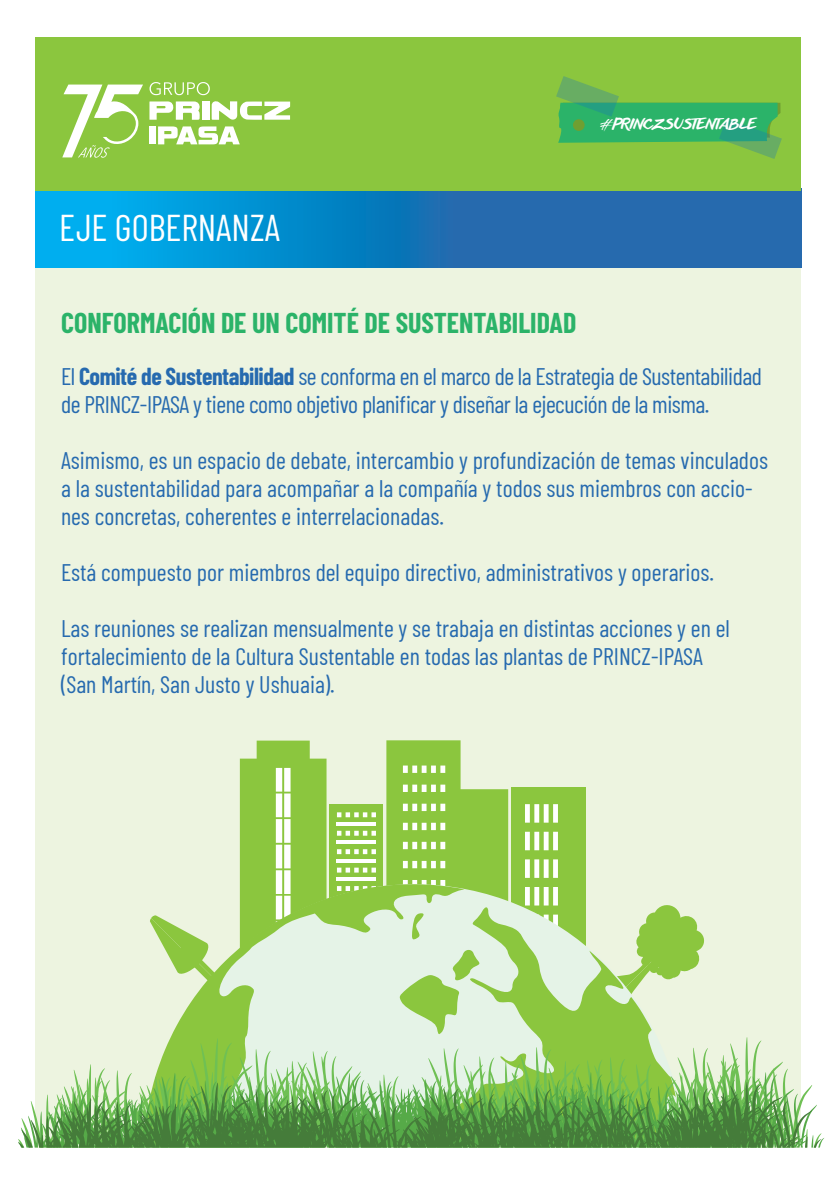
<style>
.page{position:relative;width:840px;height:1191px;background:#fff}
.page>*{position:absolute;margin:0;border:0;box-sizing:border-box;transform-origin:0 0}
.t1{font:37.2px "Barlow Condensed";color:#fff}
.t2{font:700 28px "Barlow Condensed";color:#2bb369}
.t3{font:24px/28px "Barlow Condensed";color:#266aaf}
.t4{font:24px/28px "Barlow Condensed";letter-spacing:-.02em;color:#266aaf}
.t5{font:14.4px "anothershabby";color:#fff}
.s1{font-family:"Blacksword"}
.s2{font-weight:700}
</style>
<div class="page">
<div style="left:35px;top:38px;width:765px;height:1109px;background:#edf4e0"></div>
<svg style="left:35px;top:191px;width:765px;height:77px"></svg>
<div style="left:35px;top:38px;width:765px;height:153px;background:#8bc63e"></div>
<svg style="left:556px;top:76px;width:225px;height:83px"></svg>
<svg style="left:211px;top:101px;width:79px;height:19px"></svg>
<div style="left:202px;top:102px;width:7px;height:18px;background:#fff"></div>
<svg style="left:149px;top:101px;width:51px;height:19px"></svg>
<svg style="left:149px;top:82px;width:61px;height:13px"></svg>
<div style="left:149px;top:126px;width:6px;height:18px;background:#fff"></div>
<svg style="left:158px;top:126px;width:82px;height:18px"></svg>
<svg style="left:62px;top:85px;width:81px;height:73px"></svg>
<div style="left:511px;top:786px;width:74px;height:188px;background:#8bc63e"></div>
<svg style="left:553px;top:804px;width:4px;height:18px"></svg>
<div style="left:543px;top:804px;width:5px;height:18px;background:#fff"></div>
<div style="left:534px;top:804px;width:5px;height:18px;background:#fff"></div>
<div style="left:524px;top:804px;width:5px;height:18px;background:#fff"></div>
<svg style="left:553px;top:831px;width:4px;height:19px"></svg>
<div style="left:543px;top:831px;width:5px;height:19px;background:#fff"></div>
<div style="left:534px;top:831px;width:5px;height:19px;background:#fff"></div>
<div style="left:524px;top:831px;width:5px;height:19px;background:#fff"></div>
<svg style="left:553px;top:859px;width:4px;height:19px"></svg>
<div style="left:543px;top:859px;width:5px;height:19px;background:#fff"></div>
<div style="left:534px;top:859px;width:5px;height:19px;background:#fff"></div>
<div style="left:524px;top:859px;width:5px;height:19px;background:#fff"></div>
<svg style="left:386px;top:740px;width:122px;height:144px"></svg>
<div style="left:330px;top:803px;width:53px;height:171px;background:#8bc63e"></div>
<svg style="left:337px;top:812px;width:39px;height:5px"></svg>
<hr style="left:336px;top:822px;width:40px;height:3px;background:#fff">
<svg style="left:337px;top:830px;width:39px;height:5px"></svg>
<hr style="left:336px;top:841px;width:40px;height:3px;background:#fff">
<svg style="left:337px;top:849px;width:39px;height:5px"></svg>
<hr style="left:336px;top:859px;width:40px;height:3px;background:#fff">
<svg style="left:337px;top:867px;width:39px;height:5px"></svg>
<hr style="left:336px;top:877px;width:40px;height:4px;background:#fff">
<svg style="left:240px;top:740px;width:86px;height:144px"></svg>
<svg style="left:683px;top:916px;width:21px;height:56px"></svg>
<svg style="left:150px;top:884px;width:525px;height:153px"></svg>
<svg style="left:73px;top:1037px;width:728px;height:35px"></svg>
<svg style="left:74px;top:1072px;width:749px;height:71px"></svg>
<svg style="left:18px;top:1082px;width:803px;height:65px"></svg>
<h1 class="t1" style="left:59px;top:201px;width:222px">EJE GOBERNANZA</h1>
<p class="t5" style="left:597px;top:116px;width:160px"><span class="s1">#</span>PRINCZSUSTENTABLE</p>
<p class="t2" style="left:61px;top:303px;width:516px">CONFORMACIÓN DE UN COMITÉ DE SUSTENTABILIDAD</p>
<p class="t4" style="left:61px;top:360px;width:702px">El <span class="s2">Comité de Sustentabilidad</span> se conforma en el marco de la Estrategia de Sustentabilidad de PRINCZ-IPASA y tiene como objetivo planificar y diseñar la ejecución de la misma.</p>
<p class="t3" style="left:61px;top:444px;width:708px">Asimismo, es un espacio de debate, intercambio y profundización de temas vinculados a la sustentabilidad para acompañar a la compañía y todos sus miembros con accio&shy;nes concretas, coherentes e interrelacionadas.</p>
<p class="t3" style="left:61px;top:556px;width:654px">Está compuesto por miembros del equipo directivo, administrativos y operarios.</p>
<p class="t3" style="left:61px;top:612px;width:670px">Las reuniones se realizan mensualmente y se trabaja en distintas acciones y en el fortalecimiento de la Cultura Sustentable en todas las plantas de PRINCZ-IPASA (San Martín, San Justo y Ushuaia).</p>
</div>
